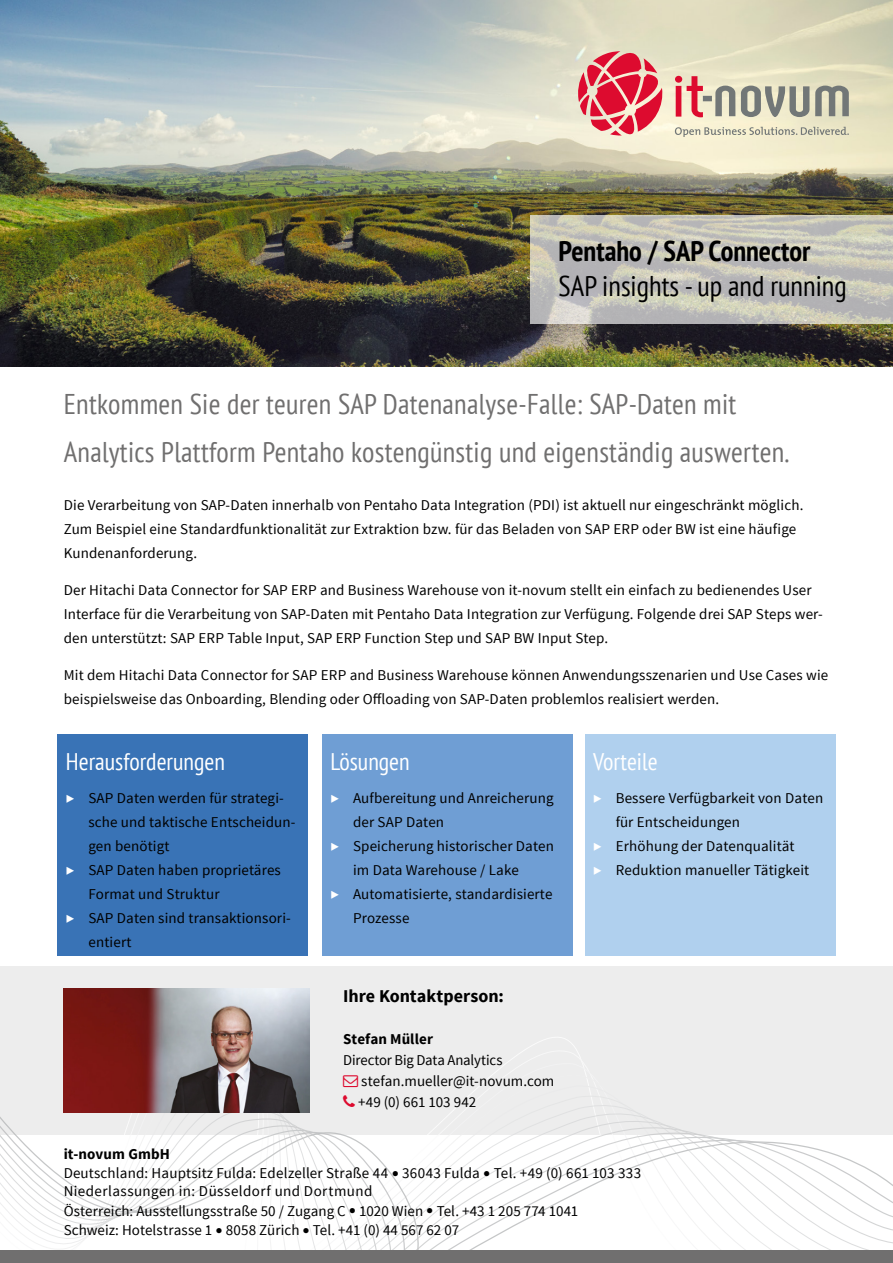
<style>
.page{position:relative;width:893px;height:1263px;background:#fff}
.page>*{position:absolute;margin:0;border:0;box-sizing:border-box;transform-origin:0 0}
.t1{font:condensed 28.5px/48px "PT Sans";letter-spacing:.01em;color:#706f6f}
.t2{font:condensed 28.5px "PT Sans";color:#000}
.t3{font:700 condensed 28.5px "PT Sans";color:#000}
.t4{font:condensed 24px "PT Sans";color:#fff}
.t5{font:700 18px "Source Sans Pro";color:#000}
.t6{font:15px/24px "Source Sans Pro";letter-spacing:.01em;color:#000}
.t7{font:700 15px "Source Sans Pro";letter-spacing:.005em;color:#000}
.s1{color:#fff}
.s2{font-weight:700}
.s3{font-family:"Arial";font-size:12px}
</style>
<div class="page">
<div style="left:0;top:966px;width:893px;height:168px;background:#ededed"></div>
<svg style="left:0;top:1019px;width:893px;height:231px"></svg>
<div style="left:0;top:1250px;width:893px;height:13px;background:#706f6f"></div>
<img style="left:64px;top:988px;width:245px;height:125px">
<div style="left:57px;top:734px;width:251px;height:222px;background:#3973b6"></div>
<div style="left:322px;top:734px;width:251px;height:222px;background:#6f9ed4"></div>
<div style="left:585px;top:734px;width:251px;height:222px;background:#b0d0ee"></div>
<img style="left:0;top:0;width:893px;height:366px">
<svg style="left:675px;top:76px;width:174px;height:41px;background:#c4b4a4"></svg>
<svg style="left:675px;top:127px;width:174px;height:10px;background:#d2cfb8"></svg>
<svg style="left:577px;top:50px;width:87px;height:86px;background:#e5777e"></svg>
<svg style="left:530px;top:215px;width:363px;height:108px;background:#c3c2b9"></svg>
<svg style="left:343px;top:1075px;width:15px;height:11px"></svg>
<svg style="left:343px;top:1094px;width:12px;height:12px"></svg>
<h1 class="t3" style="left:559px;top:232px;width:253px">Pentaho / SAP Connector</h1>
<h1 class="t2" style="left:559px;top:267px;width:290px">SAP insights - up and running</h1>
<h1 class="t1" style="left:64px;top:379px;width:727px">Entkommen Sie der teuren SAP Datenanalyse-Falle: SAP-Daten mit<br>Analytics Plattform Pentaho kostengünstig und eigenständig auswerten.</h1>
<p class="t6" style="left:64px;top:493px;width:741px">Die Verarbeitung von SAP-Daten innerhalb von Pentaho Data Integration (PDI) ist aktuell nur eingeschränkt möglich.<br>Zum Beispiel eine Standardfunktionalität zur Extraktion bzw. für das Beladen von SAP ERP oder BW ist eine häufige<br>Kundenanforderung.</p>
<p class="t6" style="left:64px;top:578px;width:761px">Der Hitachi Data Connector for SAP ERP and Business Warehouse von it-novum stellt ein einfach zu bedienendes User<br>Interface für die Verarbeitung von SAP-Daten mit Pentaho Data Integration zur Verfügung. Folgende drei SAP Steps wer&shy;den unterstützt: SAP ERP Table Input, SAP ERP Function Step und SAP BW Input Step.</p>
<p class="t6" style="left:64px;top:663px;width:766px">Mit dem Hitachi Data Connector for SAP ERP and Business Warehouse können Anwendungsszenarien und Use Cases wie beispielsweise das Onboarding, Blending oder Offloading von SAP-Daten problemlos realisiert werden.</p>
<h2 class="t4" style="left:66px;top:746px;width:161px">Herausforderungen</h2>
<p class="t6" style="left:66px;top:786px;width:219px"><span class="s1">▶</span> SAP Daten werden für strategi-</p>
<p class="t6" style="left:88px;top:810px;width:209px">sche und taktische Entscheidun-</p>
<p class="t6" style="left:88px;top:834px;width:83px">gen benötigt</p>
<p class="t6" style="left:66px;top:858px;width:216px"><span class="s1">▶</span> SAP Daten haben proprietäres</p>
<p class="t6" style="left:88px;top:882px;width:133px">Format und Struktur</p>
<p class="t6" style="left:66px;top:906px;width:226px"><span class="s1">▶</span> SAP Daten sind transaktionsori-</p>
<p class="t6" style="left:88px;top:930px;width:45px">entiert</p>
<h2 class="t4" style="left:331px;top:746px;width:81px">Lösungen</h2>
<p class="t6" style="left:331px;top:786px;width:225px"><span class="s1">▶</span> Aufbereitung und Anreicherung</p>
<p class="t6" style="left:353px;top:810px;width:93px">der SAP Daten</p>
<p class="t6" style="left:331px;top:834px;width:225px"><span class="s1">▶</span> Speicherung historischer Daten</p>
<p class="t6" style="left:353px;top:858px;width:167px">im Data Warehouse / Lake</p>
<p class="t6" style="left:331px;top:882px;width:223px"><span class="s1">▶</span> Automatisierte, standardisierte</p>
<p class="t6" style="left:353px;top:906px;width:58px">Prozesse</p>
<h2 class="t4" style="left:593px;top:746px;width:66px">Vorteile</h2>
<p class="t6" style="left:593px;top:786px;width:231px"><span class="s1">▶</span> Bessere Verfügbarkeit von Daten</p>
<p class="t6" style="left:616px;top:810px;width:126px">für Entscheidungen</p>
<p class="t6" style="left:593px;top:834px;width:203px"><span class="s1">▶</span> Erhöhung der Datenqualität</p>
<p class="t6" style="left:593px;top:858px;width:218px"><span class="s1">▶</span> Reduktion manueller Tätigkeit</p>
<p class="t5" style="left:343px;top:984px;width:162px">Ihre Kontaktperson:</p>
<p class="t7" style="left:343px;top:1029px;width:91px">Stefan Müller</p>
<p class="t6" style="left:358px;top:1049px;width:198px;line-height:21px;text-indent:-15px">Director Big Data Analytics stefan.mueller@it-novum.com +49 (0) 661 103 942</p>
<p class="t6" style="left:64px;top:1144px;width:579px;line-height:19.5px"><span class="s2">it-novum GmbH<br></span>Deutschland: Hauptsitz Fulda: Edelzeller Straße 44 <span class="s3">●</span> 36043 Fulda <span class="s3">●</span> Tel. +49 (0) 661 103 333</p>
<p class="t6" style="left:64px;top:1182px;width:516px;line-height:19.5px">Niederlassungen in: Düsseldorf und Dortmund<br>Österreich: Ausstellungsstraße 50 / Zugang C <span class="s3">●</span> 1020 Wien <span class="s3">●</span> Tel. +43 1 205 774 1041<br>Schweiz: Hotelstrasse 1 <span class="s3">●</span> 8058 Zürich <span class="s3">●</span> Tel. +41 (0) 44 567 62 07</p>
</div>
